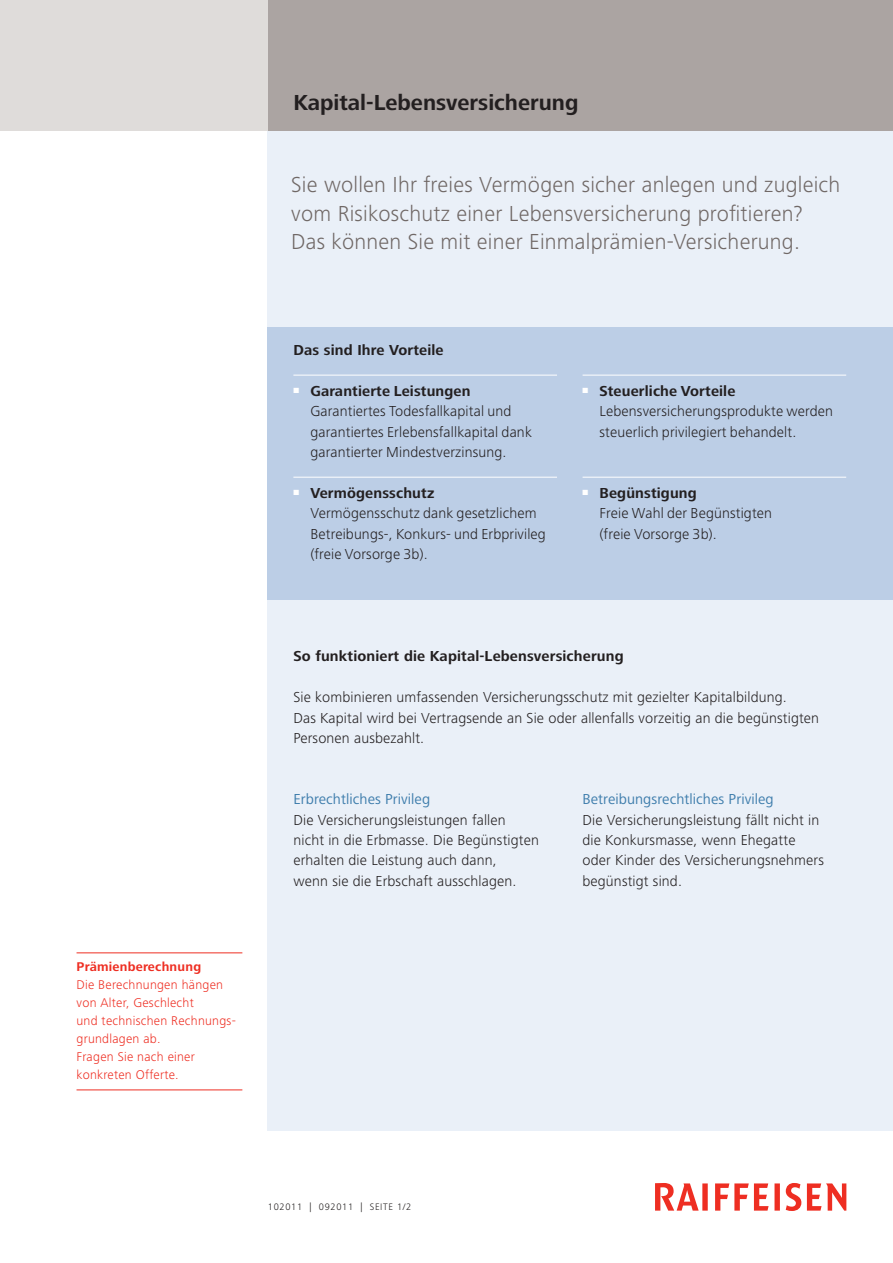
<style>
.page{position:relative;width:893px;height:1263px;background:#fff}
.page>*{position:absolute;margin:0;border:0;box-sizing:border-box;transform-origin:0 0}
.t1{font:300 22.5px/28.5px "Frutiger Next LT";letter-spacing:.01em;color:#706866}
.t2{font:700 22.5px "Frutiger Next LT";color:#231f20}
.t3{font:300 15px/20.4px "Frutiger Next LT";letter-spacing:.01em;color:#231f20}
.t4{font:700 15px "Frutiger Next LT";letter-spacing:.01em;color:#231f20}
.t5{font:15px "Frutiger Next LT";letter-spacing:.005em;color:#3e7dac}
.t6{font:300 13.2px/17.9px "Frutiger Next LT";letter-spacing:.02em;color:#ee2e22}
.t7{font:700 13.2px "Frutiger Next LT";letter-spacing:.02em;color:#ee2e22}
.t8{font:300 9.75px "Frutiger Next LT";letter-spacing:.07em;color:#231f20}
.s1{font-weight:700}
</style>
<div class="page">
<div style="left:268px;top:0;width:625px;height:1131px;background:#eaf0f8"></div>
<div style="left:0;top:0;width:268px;height:131px;background:#dfdcda"></div>
<div style="left:268px;top:0;width:625px;height:131px;background:#aba4a2"></div>
<svg style="left:655px;top:1183px;width:191px;height:28px"></svg>
<div style="left:268px;top:327px;width:625px;height:273px;background:#bccee6"></div>
<hr style="left:293px;top:375px;width:264px;height:1px;background:#fff">
<hr style="left:293px;top:477px;width:264px;height:1px;background:#fff">
<hr style="left:583px;top:375px;width:263px;height:1px;background:#fff">
<hr style="left:583px;top:477px;width:263px;height:1px;background:#fff">
<hr style="left:77px;top:952px;width:165px;height:1px;background:#ee2e22">
<hr style="left:77px;top:1089px;width:165px;height:1px;background:#ee2e22">
<p class="t7" style="left:77px;top:960px;width:126px">Prämienberechnung</p>
<p class="t6" style="left:77px;top:976px;width:161px">Die Berechnungen hängen von Alter, Geschlecht<br>und technischen Rechnungs&shy;grundlagen ab.<br>Fragen Sie nach einer konkreten Offerte.</p>
<h1 class="t2" style="left:293px;top:90px;width:287px">Kapital-Lebensversicherung</h1>
<h1 class="t1" style="left:291px;top:171px;width:551px">Sie wollen I hr freies Vermögen sicher anlegen und zugleich vom Risikoschutz einer Lebensversicherung profitieren?<br>Das können Sie mit einer Einmalprämien-Versicherung.</h1>
<p class="t4" style="left:293px;top:342px;width:152px">Das sind Ihre Vorteile</p>
<p class="t3" style="left:310px;top:381px;width:223px;text-indent:-17px"><sup>■</sup> <span class="s1">Garantierte Leistungen </span>Garantiertes Todesfallkapital und garantiertes Erlebensfallkapital dank garantierter Mindestverzinsung.</p>
<p class="t3" style="left:310px;top:483px;width:237px;text-indent:-17px"><sup>■</sup> <span class="s1">Vermögensschutz<br></span>Vermögensschutz dank gesetzlichem<br>Betreibungs-, Konkurs- und Erbprivileg (freie Vorsorge 3b).</p>
<p class="t3" style="left:600px;top:381px;width:235px;text-indent:-17px"><sup>■</sup> <span class="s1">Steuerliche Vorteile<br></span>Lebensversicherungsprodukte werden steuerlich privilegiert behandelt.</p>
<p class="t3" style="left:600px;top:483px;width:174px;text-indent:-17px"><sup>■</sup> <span class="s1">Begünstigung<br></span>Freie Wahl der Begünstigten (freie Vorsorge 3b).</p>
<p class="t4" style="left:293px;top:648px;width:332px">So funktioniert die Kapital-Lebensversicherung</p>
<p class="t3" style="left:293px;top:687px;width:527px">Sie kombinieren umfassenden Versicherungsschutz mit gezielter Kapitalbildung.<br>Das Kapital wird bei Vertragsende an Sie oder allenfalls vorzeitig an die begünstigten<br>Personen ausbezahlt.</p>
<p class="t5" style="left:293px;top:791px;width:138px">Erbrechtliches Privileg</p>
<p class="t3" style="left:293px;top:809px;width:247px">Die Versicherungsleistungen fallen nicht in die Erbmasse. Die Begünstigten erhalten die Leistung auch dann,<br>wenn sie die Erbschaft ausschlagen.</p>
<p class="t5" style="left:582px;top:791px;width:193px">Betreibungsrechtliches Privileg</p>
<p class="t3" style="left:582px;top:809px;width:243px">Die Versicherungsleistung fällt nicht in die Konkursmasse, wenn Ehegatte oder Kinder des Versicherungsnehmers begünstigt sind.</p>
<p class="t8" style="left:268px;top:1202px;width:145px">102011 | 092011 | Seite 1/2</p>
</div>
